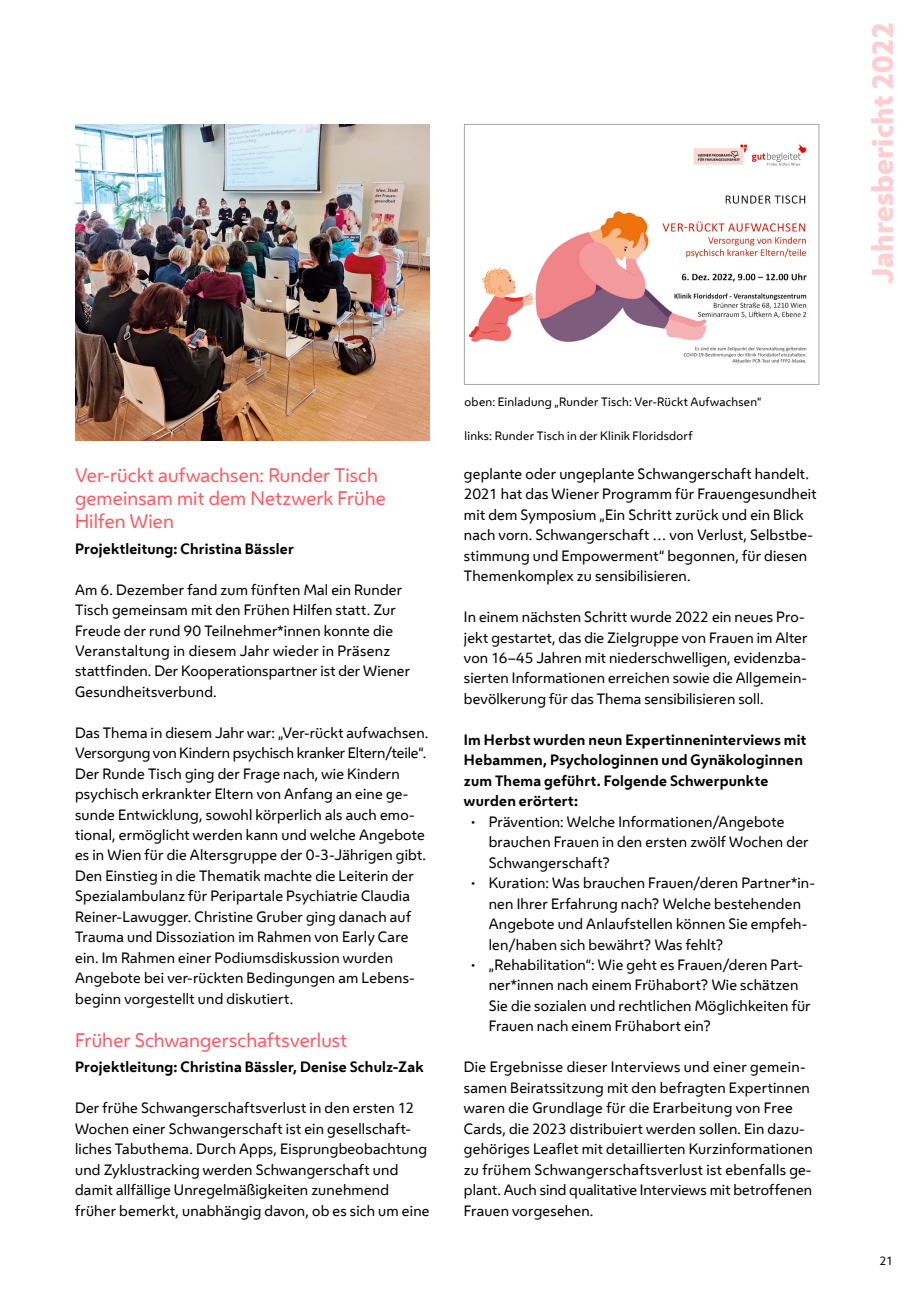
<style>
.page{position:relative;width:918px;height:1290px;background:#fff}
.page>*{position:absolute;margin:0;border:0;box-sizing:border-box;transform-origin:0 0}
.t1{font:800 28px "Wiener Melange Office";color:#ffced1}
.Überschrift_3{font:18.38px/23.1px "Wiener Melange Office Regular 2";letter-spacing:.005em;color:#ff5a64}
.Fließtext{font:14px/20.5px "Wiener Melange Office Regular 2";letter-spacing:.015em;color:#000}
.Auflistung{font:14px/20.5px "Wiener Melange Office Regular 2";letter-spacing:.015em;color:#000}
.Fließtext_bold{font:700 14px/20.5px "Wiener Melange Office";letter-spacing:.015em;color:#000}
.Credit{font:700 14px "Wiener Melange Office";letter-spacing:.015em;color:#000}
.t2{font:11.38px "Wiener Melange Office Regular 2";letter-spacing:.02em;color:#000}
</style>
<div class="page">
<img style="left:75px;top:124px;width:354px;height:316px">
<img style="left:468px;top:143px;width:339px;height:220px">
<div style="left:464px;top:124px;width:355px;height:261px;border:1px solid #a9a6a2"></div>
<h2 class="Überschrift_3" style="left:75px;top:463px;width:312px">Ver-rückt aufwachsen: Runder Tisch gemeinsam mit dem Netzwerk Frühe<br>Hilfen Wien</h2>
<p class="Credit" style="left:75px;top:537px;width:220px">Projektleitung: Christina Bässler</p>
<p class="Fließtext" style="left:75px;top:578px;width:336px">Am 6. Dezember fand zum fünften Mal ein Runder Tisch gemeinsam mit den Frühen Hilfen statt. Zur Freude der rund 90 Teilnehmer*innen konnte die Veranstaltung in diesem Jahr wieder in Präsenz stattfinden. Der Kooperationspartner ist der Wiener Gesundheitsverbund.</p>
<p class="Fließtext" style="left:75px;top:722px;width:355px">Das Thema in diesem Jahr war: „Ver-rückt aufwachsen.<br>Versorgung von Kindern psychisch kranker Eltern/teile“.<br>Der Runde Tisch ging der Frage nach, wie Kindern psychisch erkrankter Eltern von Anfang an eine ge&shy;sunde Entwicklung, sowohl körperlich als auch emo&shy;tional, ermöglicht werden kann und welche Angebote es in Wien für die Altersgruppe der 0-3-Jährigen gibt.</p>
<p class="Fließtext" style="left:75px;top:865px;width:341px">Den Einstieg in die Thematik machte die Leiterin der Spezialambulanz für Peripartale Psychiatrie Claudia Reiner-Lawugger. Christine Gruber ging danach auf Trauma und Dissoziation im Rahmen von Early Care ein. Im Rahmen einer Podiumsdiskussion wurden Angebote bei ver-rückten Bedingungen am Lebens&shy;beginn vorgestellt und diskutiert.</p>
<h2 class="Überschrift_3" style="left:75px;top:1028px;width:274px">Früher Schwangerschaftsverlust</h2>
<p class="Credit" style="left:75px;top:1055px;width:350px">Projektleitung: Christina Bässler, Denise Schulz-Zak</p>
<p class="Fließtext" style="left:75px;top:1097px;width:356px">Der frühe Schwangerschaftsverlust in den ersten 12<br>Wochen einer Schwangerschaft ist ein gesellschaft&shy;liches Tabuthema. Durch Apps, Eisprungbeobachtung und Zyklustracking werden Schwangerschaft und damit allfällige Unregelmäßigkeiten zunehmend früher bemerkt, unabhängig davon, ob es sich um eine</p>
<p class="t2" style="left:464px;top:393px;width:298px">oben: Einladung „Runder Tisch: Ver-Rückt Aufwachsen“</p>
<p class="t2" style="left:464px;top:427px;width:229px">links: Runder Tisch in der Klinik Floridsdorf</p>
<p class="Fließtext" style="left:464px;top:463px;width:354px">geplante oder ungeplante Schwangerschaft handelt.<br>2021 hat das Wiener Programm für Frauengesundheit mit dem Symposium „Ein Schritt zurück und ein Blick nach vorn. Schwangerschaft … von Verlust, Selbstbe&shy;stimmung und Empowerment“ begonnen, für diesen Themenkomplex zu sensibilisieren.</p>
<p class="Fließtext" style="left:464px;top:606px;width:345px">In einem nächsten Schritt wurde 2022 ein neues Pro&shy;jekt gestartet, das die Zielgruppe von Frauen im Alter von 16–45 Jahren mit niederschwelligen, evidenzba&shy;sierten Informationen erreichen sowie die Allgemein&shy;bevölkerung für das Thema sensibilisieren soll.</p>
<p class="Fließtext_bold" style="left:464px;top:728px;width:344px">Im Herbst wurden neun Expertinneninterviews mit Hebammen, Psychologinnen und Gynäkologinnen zum Thema geführt. Folgende Schwerpunkte wurden erörtert:</p>
<p class="Auflistung" style="left:489px;top:811px;width:321px;text-indent:-20px">• Prävention: Welche Informationen/Angebote brauchen Frauen in den ersten zwölf Wochen der<br>Schwangerschaft?</p>
<p class="Auflistung" style="left:489px;top:872px;width:328px;text-indent:-20px">• Kuration: Was brauchen Frauen/deren Partner*in&shy;nen Ihrer Erfahrung nach? Welche bestehenden Angebote und Anlaufstellen können Sie empfeh&shy;len/haben sich bewährt? Was fehlt?</p>
<p class="Auflistung" style="left:489px;top:954px;width:323px;text-indent:-20px">• „Rehabilitation“: Wie geht es Frauen/deren Part&shy;ner*innen nach einem Frühabort? Wie schätzen Sie die sozialen und rechtlichen Möglichkeiten für Frauen nach einem Frühabort ein?</p>
<p class="Fließtext" style="left:464px;top:1056px;width:350px">Die Ergebnisse dieser Interviews und einer gemein&shy;samen Beiratssitzung mit den befragten Expertinnen waren die Grundlage für die Erarbeitung von Free Cards, die 2023 distribuiert werden sollen. Ein dazu&shy;gehöriges Leaflet mit detaillierten Kurzinformationen zu frühem Schwangerschaftsverlust ist ebenfalls ge&shy;plant. Auch sind qualitative Interviews mit betroffenen Frauen vorgesehen.</p>
<h1 class="t1" style="left:863px;top:284px;width:264px;rotate:-90deg">Jahresbericht 2022</h1>
<p class="t2" style="left:879px;top:1252px;width:15px">21</p>
</div>
